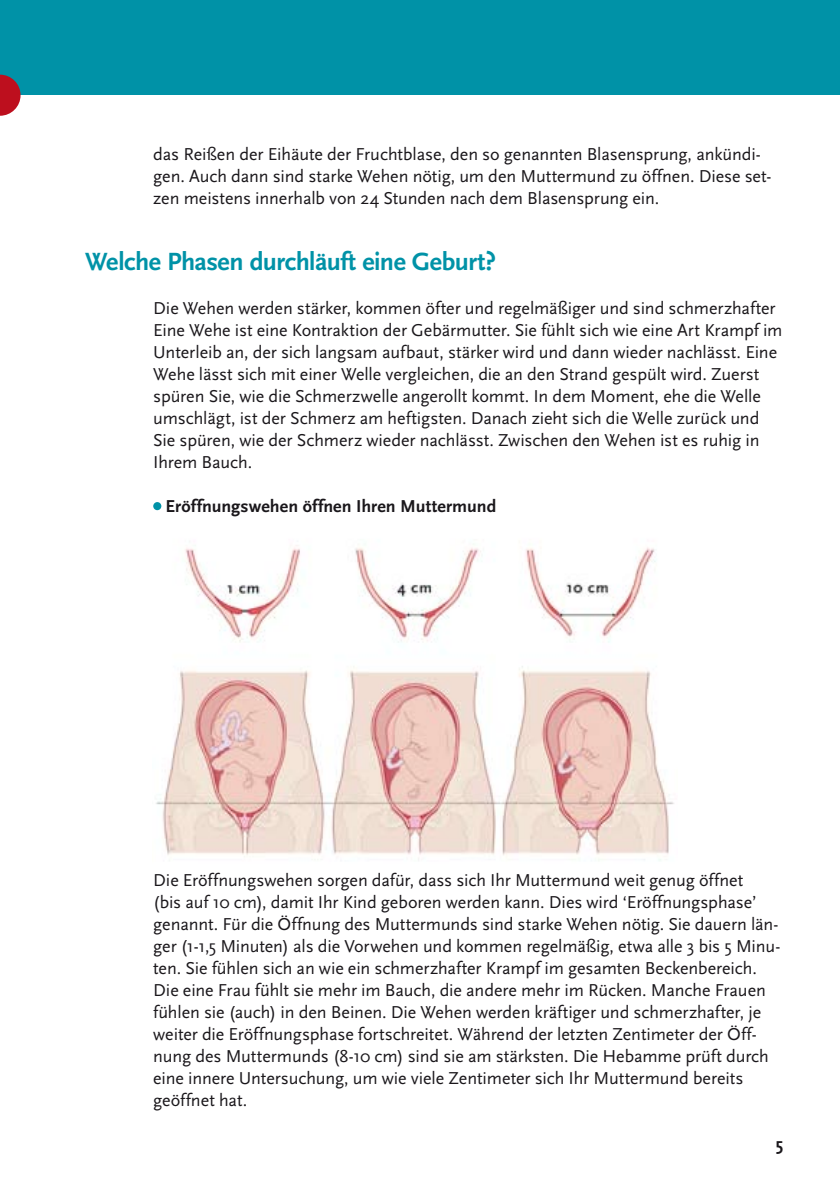
<style>
.page{position:relative;width:840px;height:1191px;background:#fff}
.page>*{position:absolute;margin:0;border:0;box-sizing:border-box;transform-origin:0 0}
.t1{font:700 26px "Scala Sans";letter-spacing:-.02em;color:#0092a7}
.t2{font:18px/22px "Scala Sans";letter-spacing:-.005em;color:#1a171b}
.t3{font:700 18px "Scala Sans";letter-spacing:.005em;color:#1a171b}
</style>
<div class="page">
<div style="left:0;top:0;width:839px;height:95px;background:#0092a7"></div>
<svg style="left:0;top:75px;width:21px;height:41px"></svg>
<div style="left:153px;top:502px;width:8px;height:8px;background:#0092a7;border-radius:50%"></div>
<img style="left:156px;top:545px;width:518px;height:316px">
<p class="t2" style="left:153px;top:143px;width:619px">das Reißen der Eihäute der Fruchtblase, den so genannten Blasensprung, ankündi&shy;gen. Auch dann sind starke Wehen nötig, um den Muttermund zu öffnen. Diese set&shy;zen meistens innerhalb von 24 Stunden nach dem Blasensprung ein.</p>
<h1 class="t1" style="left:85px;top:248px;width:412px">Welche Phasen durchläuft eine Geburt?</h1>
<p class="t2" style="left:153px;top:297px;width:630px">Die Wehen werden stärker, kommen öfter und regelmäßiger und sind schmerzhafter Eine Wehe ist eine Kontraktion der Gebärmutter. Sie fühlt sich wie eine Art Krampf im Unterleib an, der sich langsam aufbaut, stärker wird und dann wieder nachlässt. Eine Wehe lässt sich mit einer Welle vergleichen, die an den Strand gespült wird. Zuerst spüren Sie, wie die Schmerzwelle angerollt kommt. In dem Moment, ehe die Welle umschlägt, ist der Schmerz am heftigsten. Danach zieht sich die Welle zurück und Sie spüren, wie der Schmerz wieder nachlässt. Zwischen den Wehen ist es ruhig in Ihrem Bauch.</p>
<p class="t3" style="left:165px;top:496px;width:332px">Eröffnungswehen öffnen Ihren Muttermund</p>
<p class="t2" style="left:153px;top:869px;width:628px">Die Eröffnungswehen sorgen dafür, dass sich Ihr Muttermund weit genug öffnet<br>(bis auf 10 cm), damit Ihr Kind geboren werden kann. Dies wird ‘Eröffnungsphase’ genannt. Für die Öffnung des Muttermunds sind starke Wehen nötig. Sie dauern län&shy;ger (1-1,5 Minuten) als die Vorwehen und kommen regelmäßig, etwa alle 3 bis 5 Minu&shy;ten. Sie fühlen sich an wie ein schmerzhafter Krampf im gesamten Beckenbereich.<br>Die eine Frau fühlt sie mehr im Bauch, die andere mehr im Rücken. Manche Frauen fühlen sie (auch) in den Beinen. Die Wehen werden kräftiger und schmerzhafter, je weiter die Eröffnungsphase fortschreitet. Während der letzten Zentimeter der Öff&shy;nung des Muttermunds (8-10 cm) sind sie am stärksten. Die Hebamme prüft durch eine innere Untersuchung, um wie viele Zentimeter sich Ihr Muttermund bereits geöffnet hat.</p>
<p class="t3" style="left:775px;top:1134px;width:9px">5</p>
</div>
